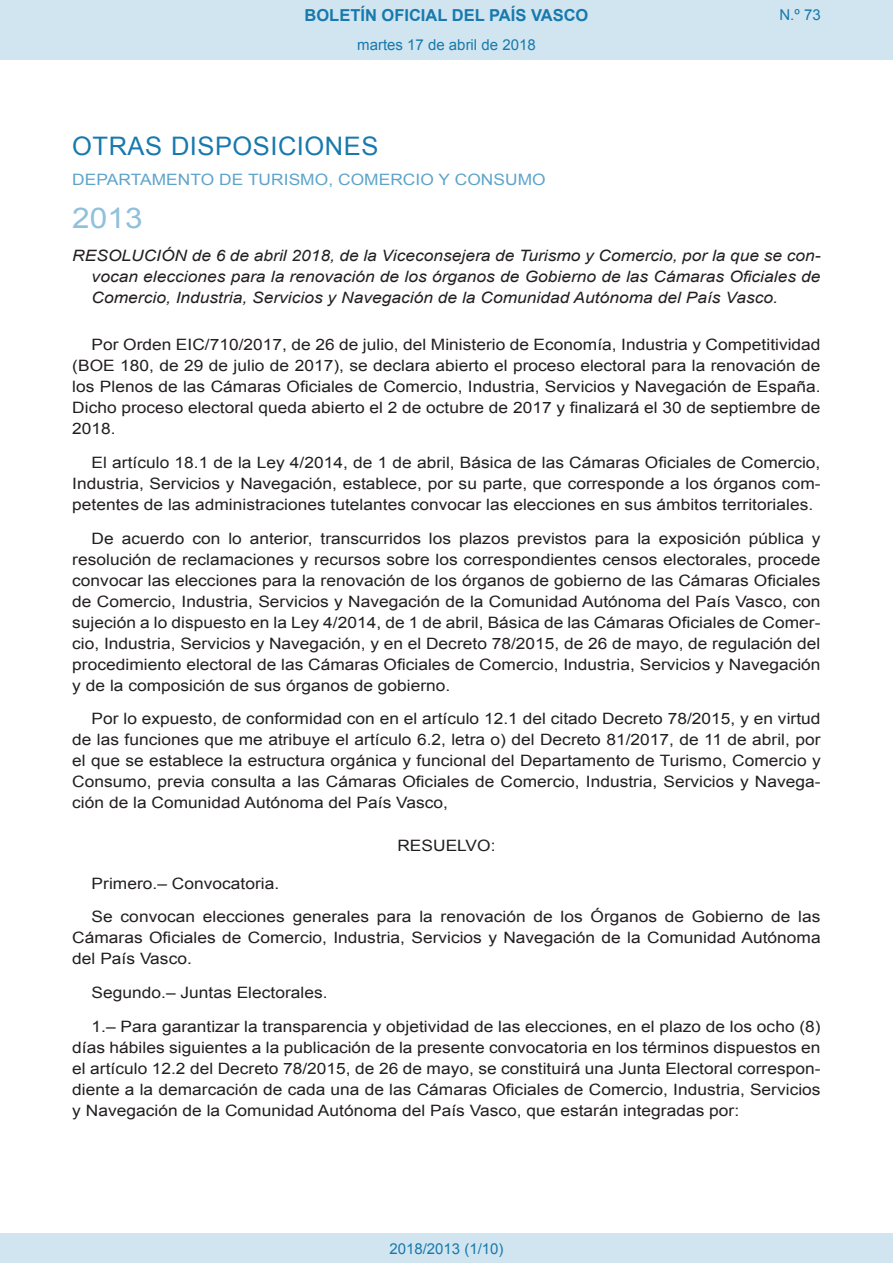
<style>
.page{position:relative;width:893px;height:1263px;background:#fff}
.page>*{position:absolute;margin:0;border:0;box-sizing:border-box;transform-origin:0 0}
.BOPVOrden{font:28.5px "Arial";color:#90c0db;scale:1.11 1}
.BOPVSeccion{font:25.5px "Arial";letter-spacing:.02em;color:#1879ad}
.t1{font:700 16.5px "Arial";color:#1879ad}
.BOPVDetalle{font:15.6px/21px "Arial";color:#231f20;text-align:justify;scale:1.11 1}
.BOPVTitulo{font:italic 15.6px/21px "Arial";color:#231f20;text-align:justify;scale:1.11 1}
.BOPVOrganismo{font:15.6px "Arial";letter-spacing:.005em;color:#5ea4ca;scale:1.11 1}
.BOPVClave{font:15.6px "Arial";color:#231f20;scale:1.11 1}
.Paginacion_Centro{font:15px "Arial";color:#1879ad}
</style>
<div class="page">
<div style="left:0;top:0;width:893px;height:60px;background:#d0e5f0"></div>
<div style="left:0;top:1233px;width:893px;height:30px;background:#d0e5f0"></div>
<p class="t1" style="left:305px;top:4px;width:285px">BOLETÍN OFICIAL DEL PAÍS VASCO</p>
<p class="Paginacion_Centro" style="left:357px;top:35px;width:180px">martes 17 de abril de 2018</p>
<p class="Paginacion_Centro" style="left:779px;top:5px;width:43px">N.º 73</p>
<p class="BOPVSeccion" style="left:72px;top:129px;width:308px">OTRAS DISPOSICIONES</p>
<p class="BOPVOrganismo" style="left:72px;top:169px;width:428px">DEPARTAMENTO DE TURISMO, COMERCIO Y CONSUMO</p>
<p class="BOPVOrden" style="left:72px;top:199px;width:65px">2013</p>
<p class="BOPVTitulo" style="left:92px;top:246px;width:658px;text-indent:-19px">RESOLUCIÓN de 6 de abril 2018, de la Viceconsejera de Turismo y Comercio, por la que se con&shy;vocan elecciones para la renovación de los órganos de Gobierno de las Cámaras Oficiales de Comercio, Industria, Servicios y Navegación de la Comunidad Autónoma del País Vasco.</p>
<p class="BOPVDetalle" style="left:72px;top:334px;width:676px;text-indent:19px">Por Orden EIC/710/2017, de 26 de julio, del Ministerio de Economía, Industria y Competitividad (BOE 180, de 29 de julio de 2017), se declara abierto el proceso electoral para la renovación de los Plenos de las Cámaras Oficiales de Comercio, Industria, Servicios y Navegación de España.<br>Dicho proceso electoral queda abierto el 2 de octubre de 2017 y finalizará el 30 de septiembre de 2018.</p>
<p class="BOPVDetalle" style="left:72px;top:452px;width:676px;text-indent:19px">El artículo 18.1 de la Ley 4/2014, de 1 de abril, Básica de las Cámaras Oficiales de Comercio, Industria, Servicios y Navegación, establece, por su parte, que corresponde a los órganos com&shy;petentes de las administraciones tutelantes convocar las elecciones en sus ámbitos territoriales.</p>
<p class="BOPVDetalle" style="left:72px;top:528px;width:676px;text-indent:19px">De acuerdo con lo anterior, transcurridos los plazos previstos para la exposición pública y resolución de reclamaciones y recursos sobre los correspondientes censos electorales, procede convocar las elecciones para la renovación de los órganos de gobierno de las Cámaras Oficiales de Comercio, Industria, Servicios y Navegación de la Comunidad Autónoma del País Vasco, con sujeción a lo dispuesto en la Ley 4/2014, de 1 de abril, Básica de las Cámaras Oficiales de Comer&shy;cio, Industria, Servicios y Navegación, y en el Decreto 78/2015, de 26 de mayo, de regulación del procedimiento electoral de las Cámaras Oficiales de Comercio, Industria, Servicios y Navegación y de la composición de sus órganos de gobierno.</p>
<p class="BOPVDetalle" style="left:72px;top:708px;width:676px;text-indent:19px">Por lo expuesto, de conformidad con en el artículo 12.1 del citado Decreto 78/2015, y en virtud de las funciones que me atribuye el artículo 6.2, letra o) del Decreto 81/2017, de 11 de abril, por el que se establece la estructura orgánica y funcional del Departamento de Turismo, Comercio y Consumo, previa consulta a las Cámaras Oficiales de Comercio, Industria, Servicios y Navega&shy;ción de la Comunidad Autónoma del País Vasco,</p>
<p class="BOPVClave" style="left:397px;top:835px;width:90px">RESUELVO:</p>
<p class="BOPVDetalle" style="left:92px;top:873px;width:170px">Primero.– Convocatoria.</p>
<p class="BOPVDetalle" style="left:72px;top:906px;width:676px;text-indent:19px">Se convocan elecciones generales para la renovación de los Órganos de Gobierno de las Cámaras Oficiales de Comercio, Industria, Servicios y Navegación de la Comunidad Autónoma del País Vasco.</p>
<p class="BOPVDetalle" style="left:92px;top:982px;width:214px">Segundo.– Juntas Electorales.</p>
<p class="BOPVDetalle" style="left:72px;top:1016px;width:676px;text-indent:19px">1.– Para garantizar la transparencia y objetividad de las elecciones, en el plazo de los ocho (8) días hábiles siguientes a la publicación de la presente convocatoria en los términos dispuestos en el artículo 12.2 del Decreto 78/2015, de 26 de mayo, se constituirá una Junta Electoral correspon&shy;diente a la demarcación de cada una de las Cámaras Oficiales de Comercio, Industria, Servicios y Navegación de la Comunidad Autónoma del País Vasco, que estarán integradas por:</p>
<p class="Paginacion_Centro" style="left:389px;top:1238px;width:116px">2018/2013 (1/10)</p>
</div>
